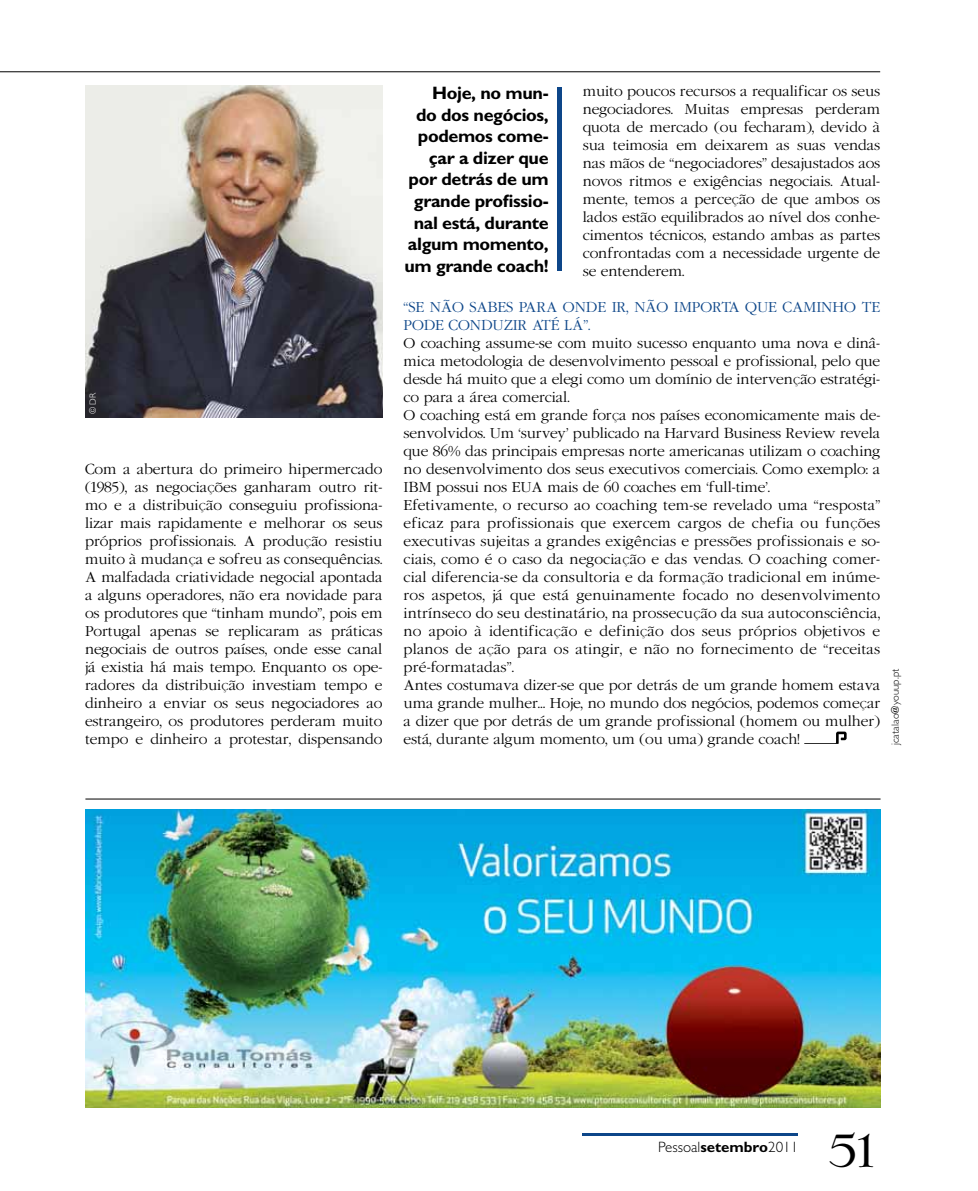
<style>
.page{position:relative;width:978px;height:1191px;background:#fff}
.page>*{position:absolute;margin:0;border:0;box-sizing:border-box;transform-origin:0 0}
.t1{font:45px "Lingwood";color:#000}
.t2{font:700 18px/21.6px "Gentle Sans";letter-spacing:-.02em;color:#000;text-align:right}
.t3{font:300 15px "Gentle Sans";color:#000}
.t4{font:300 13.5px/18px "Garamond";color:#000;text-align:justify}
.t5{font:300 13.5px "Garamond";color:#0d4689}
.t6{font:300 10.5px "Gentle Sans";letter-spacing:.01em;color:#000}
.t7{font:300 9px "Gentle Sans";color:#fff}
.s1{font-weight:700}
</style>
<div class="page">
<svg style="left:804px;top:731px;width:43px;height:13px"></svg>
<hr style="left:0;top:71px;width:880px;height:1px;background:#000">
<hr style="left:582px;top:1133px;width:216px;height:2px;background:#0d4689">
<img style="left:85px;top:85px;width:297px;height:333px">
<hr style="left:85px;top:798px;width:796px;height:1px;background:#000">
<div style="left:557px;top:87px;width:5px;height:183px;background:#0d4689"></div>
<img style="left:85px;top:809px;width:795px;height:298px">
<p class="t7" style="left:88px;top:414px;width:22px;rotate:-90deg">© DR</p>
<p class="t4" style="left:85px;top:460px;width:299px">Com a abertura do primeiro hipermercado (1985), as negociações ganharam outro rit&shy;mo e a distribuição conseguiu profissiona&shy;lizar mais rapidamente e melhorar os seus próprios profissionais. A produção resistiu muito à mudança e sofreu as consequências.<br>A malfadada criatividade negocial apontada a alguns operadores, não era novidade para os produtores que “tinham mundo”, pois em Portugal apenas se replicaram as práticas negociais de outros países, onde esse canal já existia há mais tempo. Enquanto os ope&shy;radores da distribuição investiam tempo e dinheiro a enviar os seus negociadores ao estrangeiro, os produtores perderam muito tempo e dinheiro a protestar, dispensando</p>
<h2 class="t2" style="left:404px;top:82px;width:146px">Hoje, no mun-<br>do dos negócios, podemos come&shy;çar a dizer que por detrás de um grande profissio&shy;nal está, durante algum momento, um grande coach!</h2>
<p class="t4" style="left:583px;top:82px;width:299px">muito poucos recursos a requalificar os seus negociadores. Muitas empresas perderam quota de mercado (ou fecharam), devido à sua teimosia em deixarem as suas vendas nas mãos de “negociadores” desajustados aos novos ritmos e exigências negociais. Atual&shy;mente, temos a perceção de que ambos os lados estão equilibrados ao nível dos conhe&shy;cimentos técnicos, estando ambas as partes confrontadas com a necessidade urgente de se entenderem.</p>
<p class="t5" style="left:404px;top:298px;width:126px">“Se não sabes para</p>
<p class="t5" style="left:563px;top:298px;width:121px">onde ir, não imp</p>
<p class="t5" style="left:700px;top:298px;width:103px">orta que camin</p>
<p class="t5" style="left:833px;top:298px;width:49px">ho te</p>
<p class="t5" style="left:404px;top:316px;width:99px">pode conduzir</p>
<p class="t5" style="left:532px;top:316px;width:60px">até lá”.</p>
<p class="t4" style="left:404px;top:334px;width:478px;text-align:left">O coaching assume-se com muito sucesso enquanto uma nova e dinâ&shy;mica metodologia de desenvolvimento pessoal e profissional, pelo que desde há muito que a elegi como um domínio de intervenção estratégi&shy;co para a área comercial.<br>O coaching está em grande força nos países economicamente mais de&shy;senvolvidos. Um ‘survey’ publicado na Harvard Business Review revela que 86% das principais empresas norte americanas utilizam o coaching no desenvolvimento dos seus executivos comerciais. Como exemplo: a IBM possui nos EUA mais de 60 coaches em ‘full-time’.<br>Efetivamente, o recurso ao coaching tem-se revelado uma “resposta” eficaz para profissionais que exercem cargos de chefia ou funções executivas sujeitas a grandes exigências e pressões profissionais e so&shy;ciais, como é o caso da negociação e das vendas. O coaching comer&shy;cial diferencia-se da consultoria e da formação tradicional em inúme&shy;ros aspetos, já que está genuinamente focado no desenvolvimento intrínseco do seu destinatário, na prossecução da sua autoconsciência, no apoio à identificação e definição dos seus próprios objetivos e planos de ação para os atingir, e não no fornecimento de “receitas pré-formatadas”.<br>Antes costumava dizer-se que por detrás de um grande homem estava uma grande mulher… Hoje, no mundo dos negócios, podemos começar a dizer que por detrás de um grande profissional (homem ou mulher) está, durante algum momento, um (ou uma) grande coach!</p>
<p class="t6" style="left:889px;top:745px;width:78px;rotate:-90deg">jcatalao@youup.pt</p>
<p class="t3" style="left:658px;top:1137px;width:141px">Pessoal<span class="s1">setembro</span>2011</p>
<h1 class="t1" style="left:829px;top:1125px;width:53px">51</h1>
</div>
